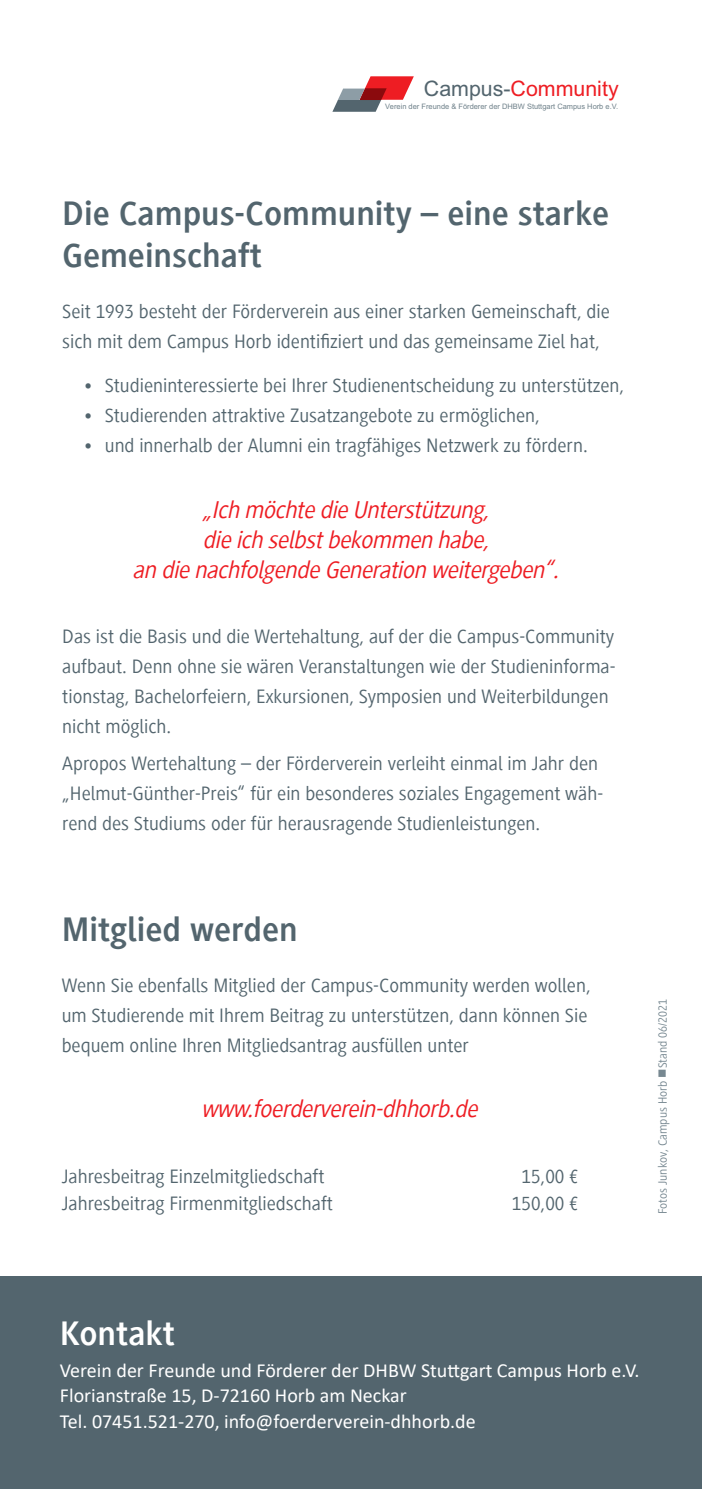
<style>
.page{position:relative;width:702px;height:1489px;background:#fff}
.page>*{position:absolute;margin:0;border:0;box-sizing:border-box;transform-origin:0 0}
.t1{font:700 35px/42px "Generis Sans Com";color:#53656e}
.t2{font:700 35px "Generis Sans Com";color:#fff}
.t3{font:italic 25px/30px "Generis Sans Com";color:#ee1d23;text-align:center}
.t4{font:21.25px "Arial";color:#ee1d23}
.t5{font:20px/30px "Generis Sans Com";color:#53656e}
.t6{font:20px/25px "Calibri";color:#fff}
.t7{font:12.5px "Generis Sans Com";color:#778891}
.t8{font:7.5px "Arial";color:#6f818a}
.s1{color:#53656e}
</style>
<div class="page">
<div style="left:0;top:1276px;width:702px;height:212px;background:#53656e"></div>
<svg style="left:332px;top:76px;width:82px;height:36px"></svg>
<p class="t4" style="left:424px;top:73px;width:196px"><span class="s1">Campus-</span>Community</p>
<p class="t8" style="left:385px;top:101px;width:234px">Verein der Freunde &amp; Förderer der DHBW Stuttgart Campus Horb e.V.</p>
<h1 class="t1" style="left:62px;top:192px;width:548px">Die Campus-Community – eine starke<br>Gemeinschaft</h1>
<p class="t5" style="left:62px;top:296px;width:549px">Seit 1993 besteht der Förderverein aus einer starken Gemeinschaft, die sich mit dem Campus Horb identifiziert und das gemeinsame Ziel hat,</p>
<p class="t5" style="left:84px;top:370px;width:542px">• Studieninteressierte bei Ihrer Studienentscheidung zu unterstützen,</p>
<p class="t5" style="left:84px;top:400px;width:458px">• Studierenden attraktive Zusatzangebote zu ermöglichen,</p>
<p class="t5" style="left:84px;top:430px;width:505px">• und innerhalb der Alumni ein tragfähiges Netzwerk zu fördern.</p>
<p class="t3" style="left:133px;top:494px;width:433px">„Ich möchtedieUnterstützung,<br>dieich selbstbekommen habe,<br>an dienachfolgendeGeneration weitergeben“.</p>
<p class="t5" style="left:62px;top:621px;width:555px">Das ist die Basis und die Wertehaltung, auf der die Campus-Community aufbaut. Denn ohne sie wären Veranstaltungen wie der Studieninforma&shy;tionstag, Bachelorfeiern, Exkursionen, Symposien und Weiterbildungen nicht möglich.</p>
<p class="t5" style="left:62px;top:748px;width:542px">Apropos Wertehaltung – der Förderverein verleiht einmal im Jahr den „Helmut-Günther-Preis“ für ein besonderes soziales Engagement wäh&shy;rend des Studiums oder für herausragende Studienleistungen.</p>
<h1 class="t1" style="left:62px;top:908px;width:237px">Mitglied werden</h1>
<p class="t5" style="left:62px;top:970px;width:530px">Wenn Sie ebenfalls Mitglied der Campus-Community werden wollen, um Studierende mit Ihrem Beitrag zu unterstützen, dann können Sie bequem online Ihren Mitgliedsantrag ausfüllen unter</p>
<p class="t3" style="left:201px;top:1094px;width:284px">www.foerderverein-dhhorb.de</p>
<p class="t5" style="left:62px;top:1161px;width:264px">Jahresbeitrag Einzelmitgliedschaft</p>
<p class="t5" style="left:521px;top:1161px;width:59px">15,00 €</p>
<p class="t5" style="left:62px;top:1188px;width:273px">Jahresbeitrag Firmenmitgliedschaft</p>
<p class="t5" style="left:512px;top:1188px;width:68px">150,00 €</p>
<p class="t7" style="left:656px;top:1214px;width:217px;rotate:-90deg">Fotos Junkov, Campus Horb ■Stand 06/2021</p>
<h1 class="t2" style="left:60px;top:1314px;width:117px">Kontakt</h1>
<p class="t6" style="left:60px;top:1357px;width:581px">Verein der Freunde und Förderer der DHBW Stuttgart Campus Horb e.V.<br>Florianstraße 15, D-72160 Horb am Neckar<br>Tel. 07451.521-270, info@foerderverein-dhhorb.de</p>
</div>
